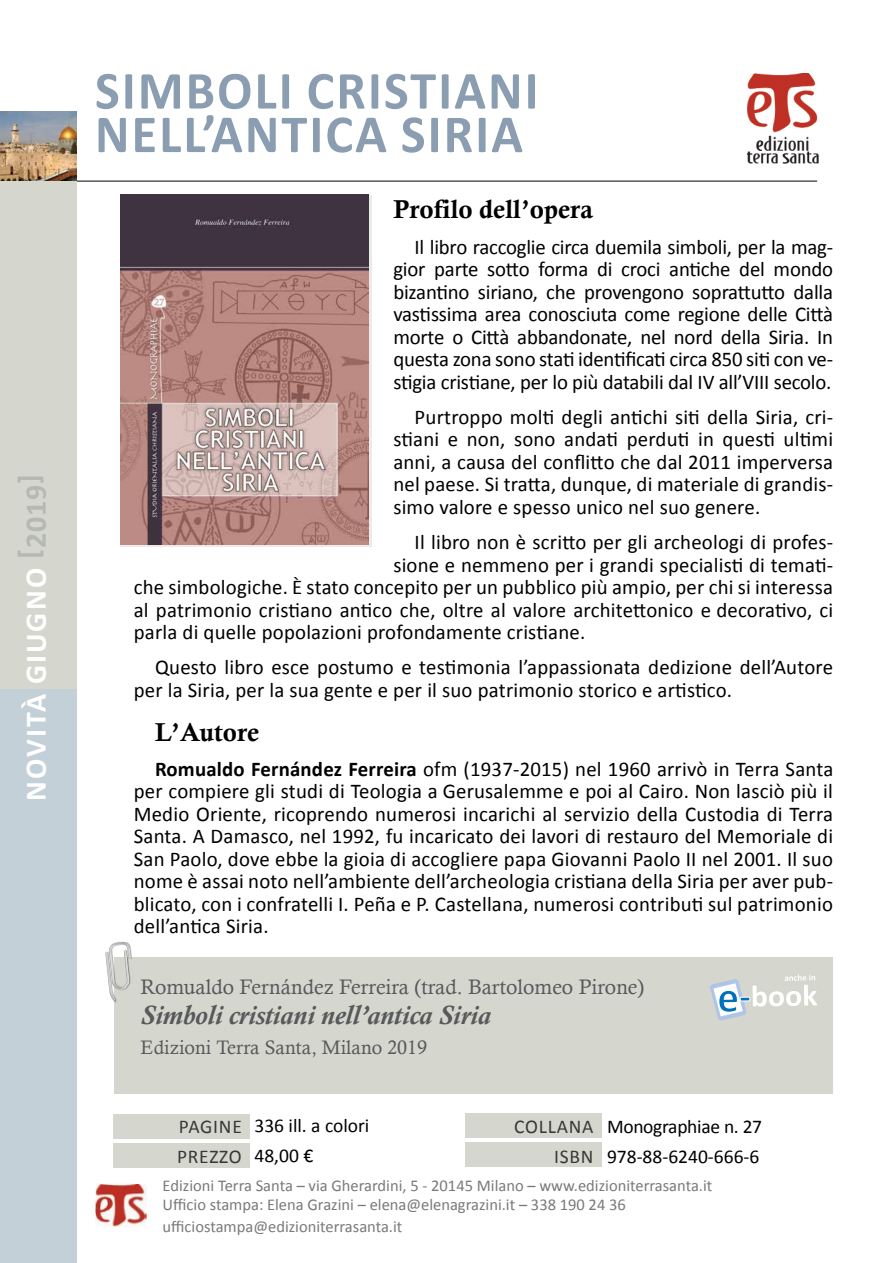
<style>
.page{position:relative;width:893px;height:1263px;background:#fff}
.page>*{position:absolute;margin:0;border:0;box-sizing:border-box;transform-origin:0 0}
.t1{font:700 54px/43.5px "Calibri";letter-spacing:.04em;color:#8a9db1}
.t2{font:700 30px "Calibri";letter-spacing:.07em;color:#fff}
.t3{font:700 30px "Calibri";color:#b6b9b2}
.t4{font:italic 700 27px "Calisto";letter-spacing:-.01em;color:#58595b}
.t5{font:25.8px "Calis MT Bol";color:#000}
.t6{font:21px/22.5px "Calibri";letter-spacing:.01em;color:#000}
.t7{font:21px/45px "Calibri";letter-spacing:-.01em;color:#000;text-align:right}
.t8{font:21px "Calisto";color:#58595b}
.t9{font:19.5px/30px "Calibri";color:#000}
.t10{font:19.5px "Calisto";color:#58595b}
.t11{font:19.5px/29.5px "Calibri";letter-spacing:.04em;color:#383839}
.t12{font:16.5px/19.2px "Calibri";color:#797a7d}
.s1{font-weight:700}
</style>
<div class="page">
<img style="left:748px;top:73px;width:71px;height:90px">
<img style="left:0;top:111px;width:77px;height:52px">
<img style="left:95px;top:1184px;width:52px;height:43px">
<div style="left:0;top:689px;width:77px;height:574px;background:#c4d0d7"></div>
<hr style="left:77px;top:181px;width:740px;height:1px;background:#000">
<div style="left:0;top:163px;width:77px;height:526px;background:#d5d7ce"></div>
<div style="left:114px;top:957px;width:719px;height:137px;background:#d5d7ce"></div>
<div style="left:105px;top:941px;width:27px;height:62px;background:#000;opacity:.43"></div>
<img style="left:105px;top:942px;width:26px;height:60px">
<div style="left:465px;top:1142px;width:137px;height:25px;background:#d5d7ce"></div>
<div style="left:465px;top:1113px;width:137px;height:25px;background:#d5d7ce"></div>
<div style="left:114px;top:1143px;width:136px;height:25px;background:#d5d7ce"></div>
<div style="left:114px;top:1114px;width:136px;height:25px;background:#d5d7ce"></div>
<img style="left:120px;top:195px;width:249px;height:349px">
<svg style="left:710px;top:974px;width:107px;height:47px"></svg>
<h2 class="t3" style="left:11px;top:484px;width:11px;rotate:-90deg">[</h2>
<h2 class="t3" style="left:17px;top:548px;width:65px;rotate:-90deg">2019</h2>
<h2 class="t3" style="left:11px;top:559px;width:11px;rotate:-90deg">]</h2>
<h2 class="t2" style="left:17px;top:800px;width:234px;rotate:-90deg">NOVITÀ GIUGNO</h2>
<h1 class="t1" style="left:95px;top:69px;width:445px">SIMBOLI CRISTIANI<br>NELL’ANTICA SIRIA</h1>
<p class="t5" style="left:393px;top:195px;width:201px">Profilo dell’opera</p>
<p class="t7" style="left:393px;top:247px;width:441px">gior parte sotto forma di croci antiche del mondo</p>
<p class="t7" style="left:393px;top:224px;width:441px">Il libro raccoglie circa duemila simboli, per la mag&shy;bizantino siriano, che provengono soprattutto dalla</p>
<p class="t7" style="left:393px;top:303px;width:441px;line-height:22.5px;text-align:left">vastissima area conosciuta come regione delle Città morte o Città abbandonate, nel nord della Siria. In</p>
<p class="t7" style="left:393px;top:359px;width:440px">stigia cristiane, per lo più databili dal IV all’VIII secolo.</p>
<p class="t7" style="left:393px;top:337px;width:441px">questa zona sono stati identificati circa 850 siti con ve-</p>
<p class="t6" style="left:393px;top:394px;width:441px;line-height:45px;text-align:justify;text-indent:21px">Purtroppo molti degli antichi siti della Siria, cri&shy;anni a, causa del conflitto che dal 2011 imperversa simo valore e spesso unico nel suo genere.</p>
<p class="t6" style="left:393px;top:428px;width:441px">stiani e non, sono andati perduti in questi ultimi</p>
<p class="t6" style="left:393px;top:473px;width:441px">nel paese. Si tratta, dunque, di materiale di grandis-</p>
<p class="t6" style="left:415px;top:531px;width:420px">Il libro non è scritto per gli archeologi di profes-</p>
<p class="t6" style="left:393px;top:553px;width:441px">sione e nemmeno per i grandi specialisti di temati-</p>
<p class="t6" style="left:134px;top:576px;width:701px">che simbologiche È. stato concepito per un pubblico più ampio, per chi si interessa</p>
<p class="t6" style="left:134px;top:598px;width:701px">al patrimonio cristiano antico che, oltre al valore architettonico e decorativo, ci parla di quelle popolazioni profondamente cristiane.</p>
<p class="t6" style="left:134px;top:656px;width:701px;text-indent:21px">Questo libro esce postumo e testimonia ’l appassionata dedizione dell’Autore per la Siria, per la sua gente e per il suo patrimonio storico e artistico.</p>
<p class="t5" style="left:155px;top:717px;width:106px">L’Autore</p>
<p class="t6" style="left:134px;top:758px;width:701px;text-align:justify;text-indent:21px"><span class="s1">Romualdo Fernández Ferreira</span> ofm (1937-2015) nel 1960 arrivò in Terra Santa per compiere gli studi di Teologia a Gerusalemme e poi al Cairo. Non lasciò più il Medio Oriente, ricoprendo numerosi incarichi al servizio della Custodia di Terra Santa A. Damasco, nel 1992, fu incaricato dei lavori di restauro del Memoriale di San Paolo, dove ebbe la gioia di accogliere papa Giovanni Paolo II nel 2001. Il suo</p>
<p class="t6" style="left:134px;top:893px;width:701px">blicato, con i confratelli .I Peña e .P Castellana, numerosi contributi sul patrimonio</p>
<p class="t6" style="left:134px;top:859px;width:701px;line-height:45px">nome è assai noto nell’ambiente dell’archeologia cristiana della Siria per aver pub&shy;dell’antica Siria.</p>
<p class="t8" style="left:141px;top:975px;width:505px">Romualdo Fernández Ferreira (trad. Bartolomeo Pirone(</p>
<p class="t4" style="left:141px;top:999px;width:352px">Simboli cristiani nell’antica Siria</p>
<p class="t10" style="left:141px;top:1036px;width:288px">Edizioni Terra Santa, Milano 2019</p>
<p class="t11" style="left:177px;top:1112px;width:66px">PAGINE<br>PREZZO</p>
<p class="t9" style="left:254px;top:1110px;width:116px">336 ill a. colori<br>48,00 €</p>
<p class="t9" style="left:607px;top:1112px;width:157px">Monographiae .n 27<br>978-88-6240-666-6</p>
<p class="t11" style="left:514px;top:1112px;width:81px;text-align:right">COLLANA<br>ISBN</p>
<p class="t12" style="left:163px;top:1176px;width:551px">Edizioni Terra Santa – via Gherardini -5, 20145 Milano – www.edizioniterrasanta i t.<br>Ufficio stampa: Elena Grazini – elena@elenagrazini –i t. 338 190 24 36</p>
<p class="t12" style="left:163px;top:1217px;width:241px">ufficiostampa@edizioniterrasanta i t.</p>
</div>
